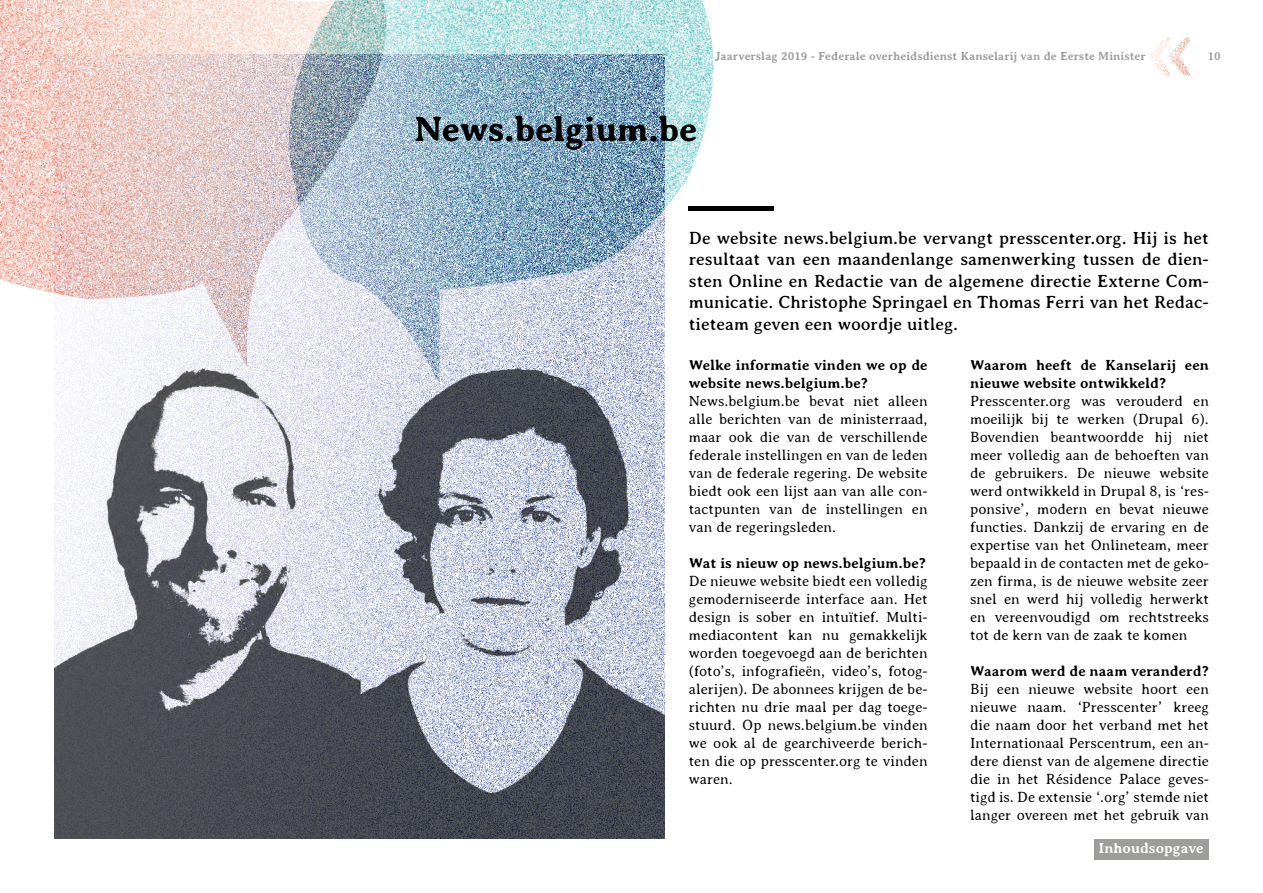
<style>
.page{position:relative;width:1263px;height:893px;background:#fff}
.page>*{position:absolute;margin:0;border:0;box-sizing:border-box;transform-origin:0 0}
.H1_-_titre{font:700 36px "Averia Serif";color:#000}
.chapeau{font:18px/21.6px "Averia Serif";color:#000;text-align:justify}
.texte{font:300 15px/18px "Averia Serif";color:#000;text-align:justify}
.H2_-_titre_dans_text{font:700 15px/18px "Averia Serif";color:#000}
.t1{font:700 15px "Averia Serif";color:#fff}
.t2{font:700 12px "Averia Serif";color:#9d9d9c}
</style>
<div class="page">
<img style="left:1148px;top:37px;width:42px;height:40px">
<div style="left:1094px;top:839px;width:114px;height:20px;background:#9d9d9c"></div>
<img style="left:54px;top:368px;width:611px;height:471px">
<img style="left:260px;top:0;width:510px;height:385px">
<img style="left:0;top:0;width:405px;height:368px">
<hr style="left:689px;top:206px;width:85px;height:4px;background:#000">
<p class="t2" style="left:715px;top:49px;width:432px">Jaarverslag 2019 - Federale overheidsdienst Kanselarij van de Eerste Minister</p>
<p class="t2" style="left:1208px;top:49px;width:15px">10</p>
<h1 class="H1_-_titre" style="left:415px;top:109px;width:284px">News.belgium.be</h1>
<p class="chapeau" style="left:689px;top:227px;width:522px">De website news.belgium.be vervangt presscenter.org. Hij is het resultaat van een maandenlange samenwerking tussen de dien&shy;sten Online en Redactie van de algemene directie Externe Com&shy;municatie. Christophe Springael en Thomas Ferri van het Redac&shy;tieteam geven een woordje uitleg.</p>
<h2 class="H2_-_titre_dans_text" style="left:689px;top:356px;width:240px">Welke informatie vinden we op de website news.belgium.be?</h2>
<p class="texte" style="left:689px;top:392px;width:240px">News.belgium.be bevat niet alleen alle berichten van de ministerraad, maar ook die van de verschillende federale instellingen en van de leden van de federale regering. De website biedt ook een lijst aan van alle con&shy;tactpunten van de instellingen en van de regeringsleden.</p>
<h2 class="H2_-_titre_dans_text" style="left:689px;top:554px;width:239px">Wat is nieuw op news.belgium.be?</h2>
<p class="texte" style="left:689px;top:572px;width:240px">De nieuwe website biedt een volledig gemoderniseerde interface aan. Het design is sober en intuïtief. Multi&shy;mediacontent kan nu gemakkelijk worden toegevoegd aan de berichten (foto’s, infografieën, video’s, fotog&shy;alerijen). De abonnees krijgen de be&shy;richten nu drie maal per dag toege&shy;stuurd. Op news.belgium.be vinden we ook al de gearchiveerde berich&shy;ten die op presscenter.org te vinden waren.</p>
<h2 class="H2_-_titre_dans_text" style="left:970px;top:356px;width:240px">Waarom heeft de Kanselarij een nieuwe website ontwikkeld?</h2>
<p class="texte" style="left:970px;top:392px;width:240px">Presscenter.org was verouderd en moeilijk bij te werken (Drupal 6).<br>Bovendien beantwoordde hij niet meer volledig aan de behoeften van de gebruikers. De nieuwe website werd ontwikkeld in Drupal 8, is ‘res&shy;ponsive’, modern en bevat nieuwe functies. Dankzij de ervaring en de expertise van het Onlineteam, meer bepaald in de contacten met de geko&shy;zen firma, is de nieuwe website zeer snel en werd hij volledig herwerkt en vereenvoudigd om rechtstreeks tot de kern van de zaak te komen</p>
<h2 class="H2_-_titre_dans_text" style="left:970px;top:662px;width:240px">Waarom werd de naam veranderd?</h2>
<p class="texte" style="left:970px;top:680px;width:240px">Bij een nieuwe website hoort een nieuwe naam. ‘Presscenter’ kreeg die naam door het verband met het Internationaal Perscentrum, een an&shy;dere dienst van de algemene directie die in het Résidence Palace geves&shy;tigd is. De extensie ‘.org’ stemde niet langer overeen met het gebruik van</p>
<p class="t1" style="left:1098px;top:839px;width:107px">Inhoudsopgave</p>
</div>
